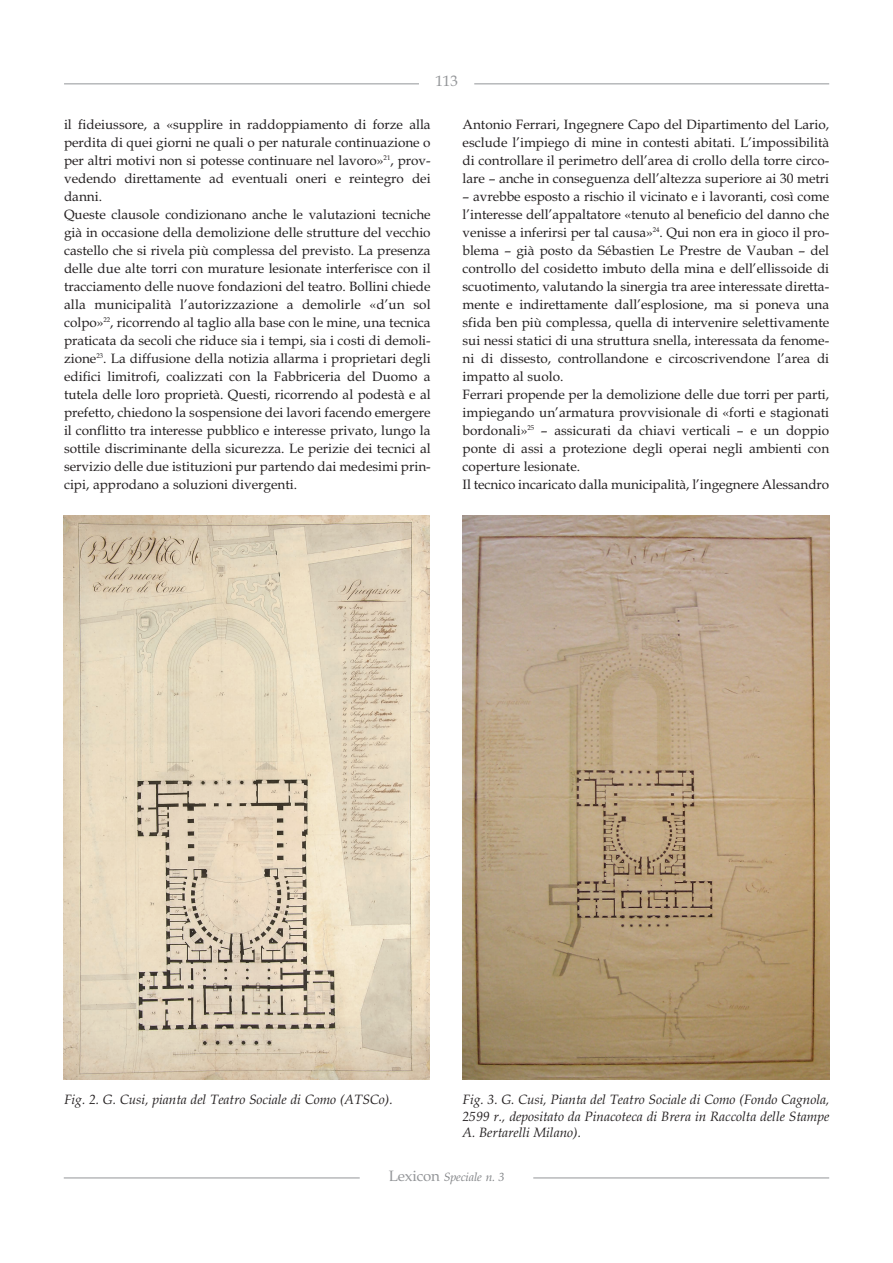
<style>
.page{position:relative;width:893px;height:1263px;background:#fff}
.page>*{position:absolute;margin:0;border:0;box-sizing:border-box;transform-origin:0 0}
.t1{font:15px "Book Antiqua";color:#939598}
.t2{font:13.5px/18px "Book Antiqua";color:#231f20;text-align:justify}
.t3{font:italic 13.5px/16.4px "Book Antiqua";color:#231f20;text-align:justify}
.t4{font:italic 12px "Book Antiqua";letter-spacing:-.01em;color:#808285}
.s1{font-style:normal;font-size:15px;color:#939598}
</style>
<div class="page">
<hr style="left:64px;top:83px;width:355px;height:1px;background:#939598">
<hr style="left:474px;top:83px;width:355px;height:1px;background:#939598">
<hr style="left:64px;top:1177px;width:296px;height:1px;background:#939598">
<hr style="left:533px;top:1177px;width:296px;height:1px;background:#939598">
<img style="left:463px;top:515px;width:366px;height:565px">
<img style="left:64px;top:515px;width:365px;height:565px">
<p class="t1" style="left:435px;top:75px;width:24px">113</p>
<p class="t2" style="left:64px;top:117px;width:368px">il fideiussore, a «supplire in raddoppiamento di forze alla perdita di quei giorni ne quali o per naturale continuazione o per altri motivi non si potesse continuare nel lavoro»<sup>21</sup>, prov&shy;vedendo direttamente ad eventuali oneri e reintegro dei danni.</p>
<p class="t2" style="left:64px;top:207px;width:368px">Queste clausole condizionano anche le valutazioni tecniche già in occasione della demolizione delle strutture del vecchio castello che si rivela più complessa del previsto. La presenza delle due alte torri con murature lesionate interferisce con il tracciamento delle nuove fondazioni del teatro. Bollini chiede alla municipalità l’autorizzazione a demolirle «d’un sol colpo»<sup>22</sup>, ricorrendo al taglio alla base con le mine, una tecnica praticata da secoli che riduce sia i tempi, sia i costi di demoli&shy;zione<sup>23</sup>. La diffusione della notizia allarma i proprietari degli edifici limitrofi, coalizzati con la Fabbriceria del Duomo a tutela delle loro proprietà. Questi, ricorrendo al podestà e al prefetto, chiedono la sospensione dei lavori facendo emergere il conflitto tra interesse pubblico e interesse privato, lungo la sottile discriminante della sicurezza. Le perizie dei tecnici al servizio delle due istituzioni pur partendo dai medesimi prin&shy;cipi, approdano a soluzioni divergenti.</p>
<p class="t2" style="left:463px;top:117px;width:368px">Antonio Ferrari, Ingegnere Capo del Dipartimento del Lario, esclude l’impiego di mine in contesti abitati. L’impossibilità di controllare il perimetro dell’area di crollo della torre circo&shy;lare – anche in conseguenza dell’altezza superiore ai 30 metri</p>
<p class="t2" style="left:463px;top:189px;width:368px">– avrebbe esposto a rischio il vicinato e i lavoranti, così come l’interesse dell’appaltatore «tenuto al beneficio del danno che venisse a inferirsi per tal causa»<sup>24</sup>. Qui non era in gioco il pro&shy;blema – già posto da Sébastien Le Prestre de Vauban – del controllo del cosidetto imbuto della mina e dell’ellissoide di scuotimento, valutando la sinergia tra aree interessate diretta&shy;mente e indirettamente dall’esplosione, ma si poneva una sfida ben più complessa, quella di intervenire selettivamente sui nessi statici di una struttura snella, interessata da fenome&shy;ni di dissesto, controllandone e circoscrivendone l’area di impatto al suolo.</p>
<p class="t2" style="left:463px;top:387px;width:368px">Ferrari propende per la demolizione delle due torri per parti, impiegando un’armatura provvisionale di «forti e stagionati bordonali»<sup>25</sup> – assicurati da chiavi verticali – e un doppio ponte di assi a protezione degli operai negli ambienti con coperture lesionate.</p>
<p class="t2" style="left:463px;top:477px;width:368px">Il tecnico incaricato dalla municipalità, l’ingegnere Alessandro</p>
<p class="t3" style="left:463px;top:1093px;width:368px">Fig. 3. G. Cusi, Pianta del Teatro Sociale di Como (Fondo Cagnola, 2599 r., depositato da Pinacoteca di Brera in Raccolta delle Stampe A. Bertarelli Milano).</p>
<p class="t4" style="left:389px;top:1172px;width:117px"><span class="s1">Lexicon</span> Speciale n. 3</p>
<p class="t3" style="left:64px;top:1093px;width:330px">Fig. 2. G. Cusi, pianta del Teatro Sociale di Como (ATSCo).</p>
</div>
